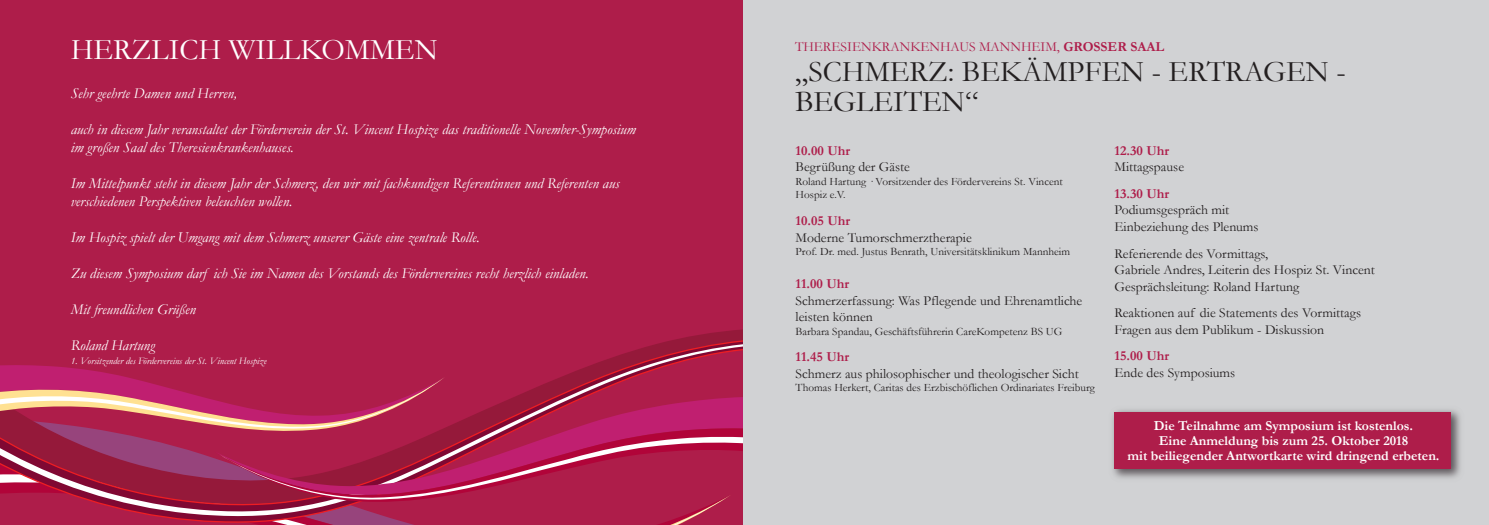
<style>
.page{position:relative;width:1489px;height:525px;background:#fff}
.page>*{position:absolute;margin:0;border:0;box-sizing:border-box;transform-origin:0 0}
.t1{font:30px/30px "Garamond";color:#231f20}
.t2{font:30px "Garamond";color:#fff}
.t3{font:italic 15px/18px "Garamond";color:#fff}
.t4{font:13.75px/16.5px "Garamond";color:#231f20}
.t5{font:700 13.75px/15px "Garamond";color:#fff;text-align:center}
.t6{font:700 13.75px "Garamond";color:#ae1d4a}
.t7{font:13.75px "Garamond";color:#ae1d4a}
.t8{font:11.25px/13.5px "Garamond";color:#231f20}
.t9{font:italic 10px "Garamond";color:#fff}
.s1{font-weight:700}
</style>
<div class="page">
<div style="left:0;top:0;width:744px;height:524px;background:#ae1d4a"></div>
<svg style="left:162px;top:339px;width:581px;height:185px"></svg>
<svg style="left:0;top:344px;width:743px;height:173px"></svg>
<svg style="left:0;top:364px;width:445px;height:70px"></svg>
<svg style="left:214px;top:397px;width:529px;height:30px"></svg>
<svg style="left:214px;top:427px;width:529px;height:75px"></svg>
<svg style="left:215px;top:434px;width:528px;height:68px"></svg>
<div style="left:743px;top:0;width:745px;height:524px;background:#d1d2d4"></div>
<img style="left:1112px;top:409px;width:349px;height:70px">
<div style="left:1114px;top:412px;width:337px;height:56px;background:#ae1d4a"></div>
<h1 class="t2" style="left:71px;top:31px;width:368px">HERZLICH WILLKOMMEN</h1>
<p class="t3" style="left:71px;top:84px;width:168px">Sehr geehrte Damen und Herren,</p>
<p class="t3" style="left:71px;top:120px;width:566px">auch in diesem Jahr veranstaltet der Förderverein der St. Vincent Hospize das traditionelle November-Symposium im großen Saal des Theresienkrankenhauses.</p>
<p class="t3" style="left:71px;top:174px;width:550px">Im Mittelpunkt steht in diesem Jahr der Schmerz, den wir mit fachkundigen Referentinnen und Referenten aus verschiedenen Perspektiven beleuchten wollen.</p>
<p class="t3" style="left:71px;top:228px;width:410px">Im Hospiz spielt der Umgang mit dem Schmerz unserer Gäste eine zentrale Rolle.</p>
<p class="t3" style="left:71px;top:264px;width:519px">Zu diesem Symposium darf ich Sie im Namen des Vorstands des Fördervereines recht herzlich einladen.</p>
<p class="t3" style="left:71px;top:300px;width:127px">Mit freundlichen Grüßen</p>
<p class="t3" style="left:71px;top:336px;width:86px">Roland Hartung</p>
<p class="t9" style="left:71px;top:354px;width:197px">1. Vorsitzender des Fördervereins der St. Vincent Hospize</p>
<p class="t7" style="left:795px;top:38px;width:371px">THERESIENKRANKENHAUS MANNHEIM, <span class="s1">GROSSER SAAL</span></p>
<h1 class="t1" style="left:795px;top:56px;width:552px">„SCHMERZ: BEKÄMPFEN - ERTRAGEN -<br>BEGLEITEN“</h1>
<p class="t6" style="left:795px;top:142px;width:56px">10.00 Uhr</p>
<p class="t4" style="left:795px;top:159px;width:116px">Begrüßung der Gäste</p>
<p class="t8" style="left:795px;top:174px;width:268px">Roland Hartung · Vorsitzender des Fördervereins St. Vincent<br>Hospiz e.V.</p>
<p class="t6" style="left:795px;top:212px;width:56px">10.05 Uhr</p>
<p class="t4" style="left:795px;top:229px;width:178px">Moderne Tumorschmerztherapie</p>
<p class="t8" style="left:795px;top:244px;width:276px">Prof. Dr. med. Justus Benrath, Universitätsklinikum Mannheim</p>
<p class="t6" style="left:795px;top:275px;width:55px">11.00 Uhr</p>
<p class="t4" style="left:795px;top:292px;width:288px">Schmerzerfassung: Was Pflegende und Ehrenamtliche leisten können</p>
<p class="t8" style="left:795px;top:324px;width:268px">Barbara Spandau, Geschäftsführerin CareKompetenz BS UG</p>
<p class="t6" style="left:795px;top:348px;width:55px">11.45 Uhr</p>
<p class="t4" style="left:795px;top:365px;width:284px">Schmerz aus philosophischer und theologischer Sicht</p>
<p class="t8" style="left:795px;top:380px;width:301px">Thomas Herkert, Caritas des Erzbischöflichen Ordinariates Freiburg</p>
<p class="t6" style="left:1114px;top:142px;width:56px">12.30 Uhr</p>
<p class="t4" style="left:1114px;top:159px;width:71px">Mittagspause</p>
<p class="t6" style="left:1114px;top:185px;width:56px">13.30 Uhr</p>
<p class="t4" style="left:1114px;top:202px;width:145px">Podiumsgespräch mit<br>Einbeziehung des Plenums</p>
<p class="t4" style="left:1114px;top:245px;width:262px">Referierende des Vormittags,<br>Gabriele Andres, Leiterin des Hospiz St. Vincent<br>Gesprächsleitung: Roland Hartung</p>
<p class="t4" style="left:1114px;top:304px;width:248px">Reaktionen auf die Statements des Vormittags<br>Fragen aus dem Publikum - Diskussion</p>
<p class="t6" style="left:1114px;top:347px;width:56px">15.00 Uhr</p>
<p class="t4" style="left:1114px;top:364px;width:122px">Ende des Symposiums</p>
<p class="t5" style="left:1127px;top:417px;width:313px">Die Teilnahme am Symposium ist kostenlos.<br>Eine Anmeldung bis zum 25. Oktober 2018<br>mit beiliegender Antwortkarte wird dringend erbeten.</p>
</div>
